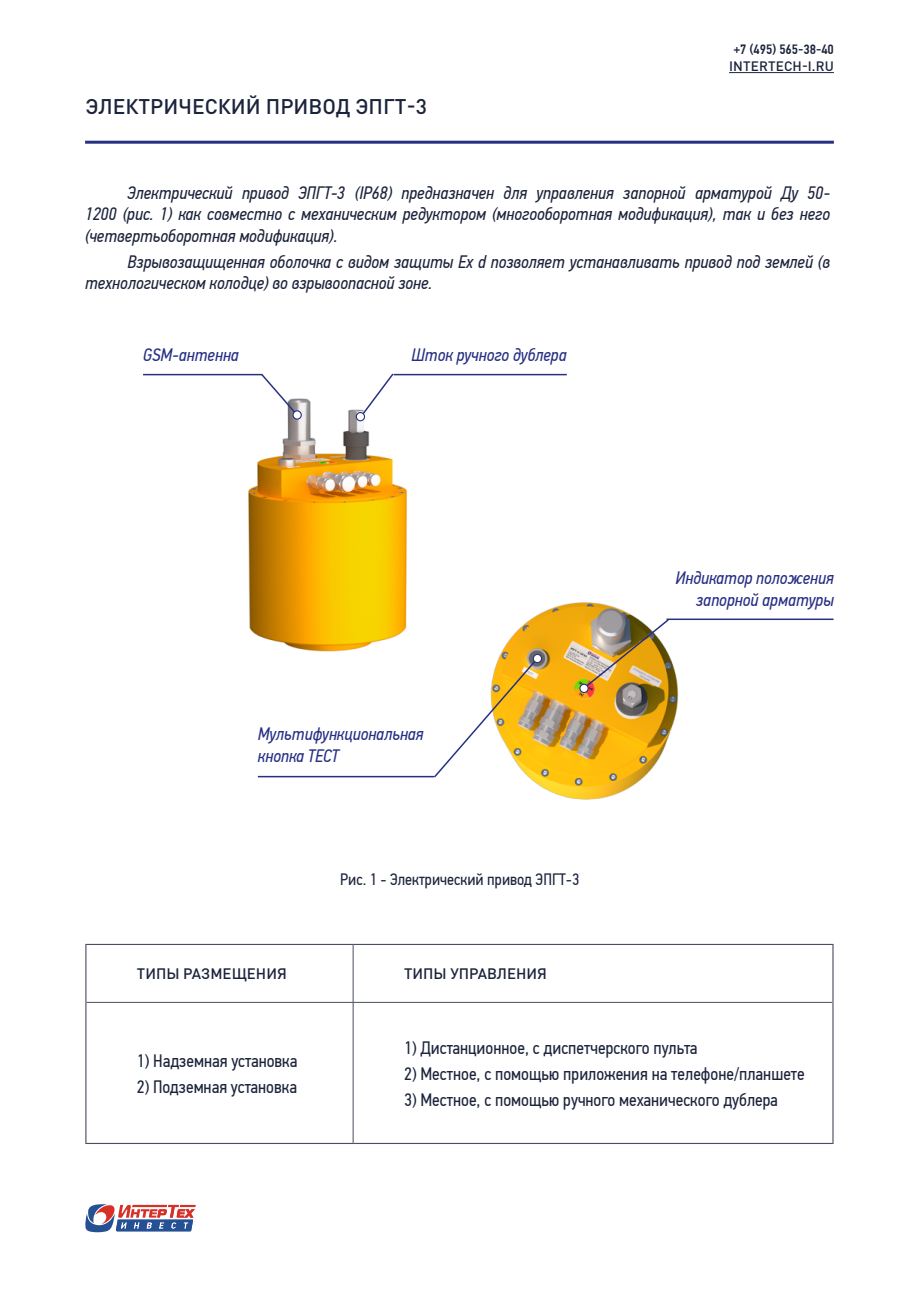
<style>
.page{position:relative;width:919px;height:1289px;background:#fff}
.page>*{position:absolute;margin:0;border:0;box-sizing:border-box;transform-origin:0 0}
.t1{font:500 21px "DIN Pro";color:#1c243c}
.t2{font:italic 18px/21.6px "PF Din Text Cond Pro";color:#1c243c;text-align:justify}
.t3{font:18px "PF Din Text Cond Pro";color:#1c243c}
.t4{font:italic 18px/21.6px "PF Din Text Cond Pro";color:#273084}
.t5{font:16.5px "PF Din Text Cond Pro";color:#1c243c}
.t6{font:500 15px "DIN Pro";color:#1c243c}
.t7{font:500 13.5px "PF Din Text Cond Pro";color:#1c243c}
.t8{font:500 13.5px "DIN Pro";letter-spacing:.01em;color:#1c243c}
</style>
<div class="page">
<hr style="left:85px;top:141px;width:748px;height:3px;background:#273084">
<svg style="left:85px;top:1204px;width:111px;height:28px"></svg>
<hr style="left:729px;top:72px;width:104px;height:1px;background:#1c243c">
<img style="left:165px;top:373px;width:288px;height:279px">
<img style="left:499px;top:602px;width:179px;height:198px">
<svg style="left:357px;top:373px;width:38px;height:48px"></svg>
<svg style="left:260px;top:373px;width:39px;height:43px"></svg>
<div style="left:356px;top:412px;width:8px;height:9px;background:#fff;border-radius:50%"></div>
<div style="left:356px;top:412px;width:9px;height:9px;border:1px solid #273084;border-radius:50%"></div>
<div style="left:293px;top:411px;width:8px;height:8px;background:#fff;border-radius:50%"></div>
<div style="left:292px;top:410px;width:10px;height:9px;border:1px solid #273084;border-radius:50%"></div>
<hr style="left:143px;top:374px;width:119px;height:1px;background:#273084">
<hr style="left:393px;top:374px;width:173px;height:1px;background:#273084">
<svg style="left:86px;top:945px;width:746px;height:197px"></svg>
<hr style="left:353px;top:945px;width:1px;height:57px;background:#494e60">
<hr style="left:86px;top:1002px;width:267px;height:1px;background:#494e60">
<hr style="left:353px;top:1002px;width:479px;height:1px;background:#494e60">
<hr style="left:353px;top:1002px;width:1px;height:140px;background:#494e60">
<hr style="left:85px;top:943px;width:268px;height:2px;background:#494e60">
<hr style="left:85px;top:945px;width:1px;height:57px;background:#494e60">
<hr style="left:353px;top:943px;width:480px;height:2px;background:#494e60">
<hr style="left:832px;top:945px;width:1px;height:57px;background:#494e60">
<hr style="left:85px;top:1002px;width:1px;height:140px;background:#494e60">
<hr style="left:832px;top:1002px;width:1px;height:140px;background:#494e60">
<hr style="left:85px;top:1142px;width:268px;height:1px;background:#494e60">
<hr style="left:353px;top:1142px;width:480px;height:1px;background:#494e60">
<hr style="left:258px;top:775px;width:176px;height:2px;background:#273084">
<svg style="left:432px;top:657px;width:107px;height:122px"></svg>
<div style="left:533px;top:654px;width:8px;height:8px;background:#fff;border-radius:50%"></div>
<div style="left:532px;top:654px;width:10px;height:9px;border:1px solid #273084;border-radius:50%"></div>
<hr style="left:666px;top:618px;width:167px;height:2px;background:#273084">
<img style="left:582px;top:617px;width:88px;height:73px">
<svg style="left:580px;top:684px;width:8px;height:8px"></svg>
<div style="left:579px;top:683px;width:9px;height:10px;border:1px solid #273084;border-radius:50%"></div>
<p class="t1" style="left:86px;top:93px;width:343px">ЭЛЕКТРИЧЕСКИЙ ПРИВОД ЭПГТ-3</p>
<p class="t7" style="left:733px;top:41px;width:101px">+7 (495) 565-38-40</p>
<p class="t8" style="left:729px;top:57px;width:106px">INTERTECH-I.RU</p>
<p class="t2" style="left:85px;top:182px;width:746px;text-indent:43px">Электрический привод ЭПГТ-3 (IP68) предназначен для управления запорной арматурой Ду 50- 1200 (рис. 1) как совместно с механическим редуктором (многооборотная модификация), так и без него (четвертьоборотная модификация).</p>
<p class="t2" style="left:85px;top:251px;width:746px;text-indent:43px">Взрывозащищенная оболочка с видом защиты Ex d позволяет устанавливать привод под землей (в технологическом колодце) во взрывоопасной зоне.</p>
<p class="t4" style="left:143px;top:344px;width:97px">GSM-антенна</p>
<p class="t4" style="left:411px;top:344px;width:157px">Шток ручного дублера</p>
<p class="t4" style="left:258px;top:723px;width:167px">Мультифункциональная кнопка ТЕСТ</p>
<p class="t5" style="left:340px;top:869px;width:241px">Рис. 1 - Электрический привод ЭПГТ-3</p>
<p class="t6" style="left:137px;top:964px;width:151px">ТИПЫ РАЗМЕЩЕНИЯ</p>
<p class="t6" style="left:404px;top:964px;width:144px">ТИПЫ УПРАВЛЕНИЯ</p>
<p class="t4" style="left:675px;top:567px;width:160px;text-align:right">Индикатор положения запорной арматуры</p>
<p class="t3" style="left:137px;top:1049px;width:162px">1) Надземная установка</p>
<p class="t3" style="left:137px;top:1075px;width:161px">2) Подземная установка</p>
<p class="t3" style="left:404px;top:1036px;width:295px">1) Дистанционное, с диспетчерского пульта</p>
<p class="t3" style="left:404px;top:1062px;width:402px">2) Местное, с помощью приложения на телефоне/планшете</p>
<p class="t3" style="left:404px;top:1088px;width:375px">3) Местное, с помощью ручного механического дублера</p>
</div>
